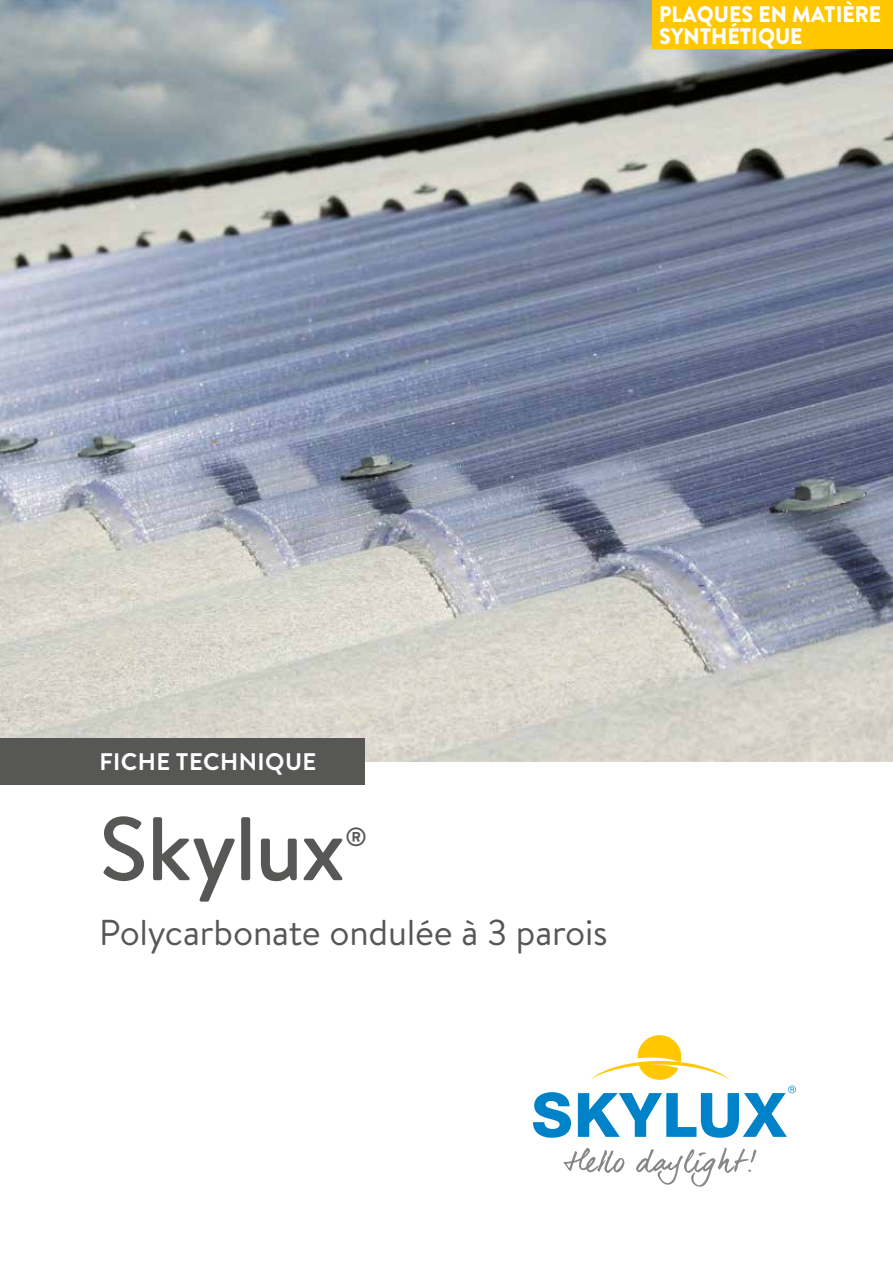
<style>
.page{position:relative;width:893px;height:1263px;background:#fff}
.page>*{position:absolute;margin:0;border:0;box-sizing:border-box;transform-origin:0 0}
.t1{font:500 90px "Brandon Text";letter-spacing:-.02em;color:#575756}
.t2{font:36px "Brandon Text";letter-spacing:-.005em;color:#575756}
.t3{font:500 26.25px "Brandon Text";color:#575756}
.t4{font:700 24px "Brandon Text";letter-spacing:.02em;color:#fff}
.t5{font:900 22.5px/22.5px "Brandon Text";color:#fff;scale:.95 1}
</style>
<div class="page">
<img style="left:0;top:0;width:893px;height:761px">
<div style="left:0;top:738px;width:365px;height:46px;background:#575756"></div>
<div style="left:653px;top:0;width:240px;height:49px;background:#fec700"></div>
<svg style="left:533px;top:1092px;width:38px;height:46px"></svg>
<svg style="left:563px;top:1148px;width:61px;height:25px"></svg>
<svg style="left:636px;top:1147px;width:120px;height:40px"></svg>
<svg style="left:578px;top:1035px;width:218px;height:103px"></svg>
<p class="t5" style="left:659px;top:3px;width:235px">PLAQUES EN MATIÈRE<br>SYNTHÉTIQUE</p>
<p class="t4" style="left:99px;top:744px;width:219px">FICHE TECHNIQUE</p>
<h1 class="t1" style="left:99px;top:787px;width:247px">Skylux</h1>
<p class="t3" style="left:345px;top:818px;width:23px">®</p>
<p class="t2" style="left:99px;top:908px;width:510px">Polycarbonate ondulée à 3 parois</p>
</div>
